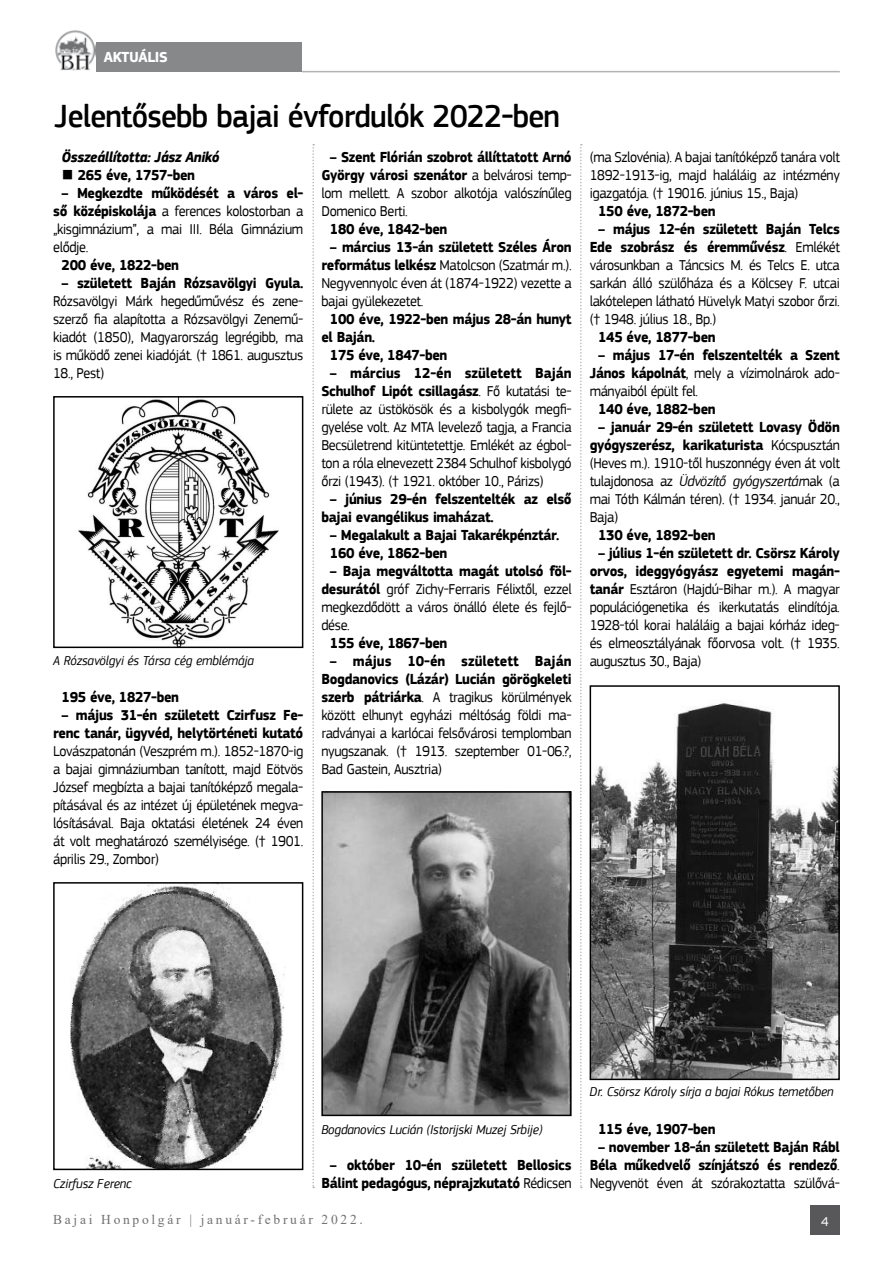
<style>
.page{position:relative;width:893px;height:1263px;background:#fff}
.page>*{position:absolute;margin:0;border:0;box-sizing:border-box;transform-origin:0 0}
.t1{font:500 33px "PF Square Sans Pro";letter-spacing:-.025em;color:#000;scale:.95 1}
.t2{font:15px/18px "PF Square Sans Pro";letter-spacing:-.025em;color:#000;text-align:justify;scale:.94 1}
.t3{font:700 15px/18px "PF Square Sans Pro";letter-spacing:-.025em;color:#000;text-align:center;scale:.94 1}
.t4{font:italic 700 15px "PF Square Sans Pro";letter-spacing:-.025em;color:#000;scale:.94 1}
.t5{font:700 15px "PF Square Sans Pro";color:#fff}
.t6{font:italic 13.5px "PF Square Sans Pro";letter-spacing:-.01em;color:#000;scale:.95 1}
.t7{font:13.5px "Times New Roman";letter-spacing:.2em;color:#707173}
.t8{font:13.5px "PF Square Sans Pro";color:#fff}
.s1{font-weight:500;font-style:italic}
.s2{font-weight:700}
.s3{font-weight:400}
.s4{font-style:italic}
</style>
<div class="page">
<div style="left:810px;top:1205px;width:30px;height:30px;background:#58585a"></div>
<div style="left:96px;top:42px;width:206px;height:30px;background:#87888a"></div>
<hr style="left:302px;top:71px;width:538px;height:1px;background:#b1b3b4">
<img style="left:55px;top:30px;width:40px;height:41px">
<svg style="left:580px;top:144px;width:2px;height:1044px"></svg>
<svg style="left:312px;top:144px;width:2px;height:1044px"></svg>
<img style="left:78px;top:399px;width:200px;height:246px">
<div style="left:53px;top:396px;width:250px;height:252px;border:2px solid #000"></div>
<img style="left:71px;top:885px;width:215px;height:282px">
<div style="left:53px;top:882px;width:250px;height:288px;border:2px solid #000"></div>
<img style="left:324px;top:794px;width:245px;height:319px">
<div style="left:321px;top:791px;width:251px;height:325px;border:2px solid #000"></div>
<img style="left:593px;top:703px;width:244px;height:374px">
<div style="left:590px;top:685px;width:250px;height:395px;border:2px solid #000"></div>
<p class="t5" style="left:104px;top:48px;width:43px">aktuális</p>
<h1 class="t1" style="left:55px;top:97px;width:534px">Jelentősebb bajai évfordulók 2022-ben</h1>
<p class="t4" style="left:62px;top:148px;width:170px">Összeállította: Jász Anikó</p>
<p class="t3" style="left:62px;top:167px;width:144px"><span class="s1">■</span> 265 éve, 1757-ben</p>
<p class="t2" style="left:53px;top:184px;width:268px;text-indent:9px"><span class="s2">– M egkezdte működését a város el&shy;ső középiskolája</span> a ferences kolostorban a „kisgimnázium”, a mai III. Béla Gimnázium elődje.</p>
<p class="t3" style="left:62px;top:257px;width:126px">200 éve, 1822-ben</p>
<p class="t3" style="left:62px;top:275px;width:259px">– született Baján Rózsavölgyi Gyula.</p>
<p class="t2" style="left:53px;top:292px;width:268px">Rózsavölgyi Márk hegedűművész és zene&shy;szerző fia alapította a Rózsavölgyi Zenemű&shy;kiadót (1850), Magyarország legrégibb, ma is működő zenei kiadóját. († 1861. augusztus 18., Pest)</p>
<p class="t6" style="left:53px;top:653px;width:213px">A Rózsavölgyi és Társa cég emblémája</p>
<p class="t3" style="left:62px;top:689px;width:126px">195 éve, 1827-ben</p>
<p class="t3" style="left:53px;top:707px;width:268px">– május 31-én született Czirfusz Fe&shy;renc tanár, ügyvéd, helytörténeti kutató</p>
<p class="t2" style="left:53px;top:742px;width:268px">Lovászpatonán (Veszprém m.). 1852-1870-ig a bajai gimnáziumban tanított, majd Eötvös József megbízta a bajai tanítóképző megala&shy;pításával és az intézet új épületének megva&shy;lósításával. Baja oktatási életének 24 éven át volt meghatározó személyisége. († 1901. április 29., Zombor)</p>
<p class="t2" style="left:321px;top:148px;width:268px;text-indent:8px"><span class="s2">– Szent Flórián szobrot állíttatott Arnó György városi szenátor</span> a belvárosi temp&shy;lom mellett. A szobor alkotója valószínűleg Domenico Berti.</p>
<p class="t3" style="left:330px;top:221px;width:126px">180 éve, 1842-ben</p>
<p class="t2" style="left:321px;top:238px;width:268px;text-indent:8px"><span class="s2">– március 13-án született Széles Áron református lelkész</span> Matolcson (Szatmár m.).<br>Negyvennyolc éven át (1874-1922) vezette a bajai gyülekezetet.</p>
<p class="t3" style="left:330px;top:311px;width:259px">100 éve, 1922-ben május 28-án hunyt</p>
<p class="t3" style="left:321px;top:329px;width:59px">el Baján.</p>
<p class="t3" style="left:330px;top:347px;width:126px">175 éve, 1847-ben</p>
<p class="t2" style="left:321px;top:364px;width:268px;text-indent:8px"><span class="s2">– március 12-én született Baján Schulhof Lipót csillagász</span>. Fő kutatási te&shy;rülete az üstökösök és a kisbolygók megfi&shy;gyelése volt. Az MTA levelező tagja, a Francia Becsületrend kitüntetettje. Emlékét az égbol&shy;ton a róla elnevezett 2384 Schulhof kisbolygó őrzi (1943). († 1921. október 10., Párizs)</p>
<p class="t3" style="left:321px;top:491px;width:268px;text-align:left;text-indent:8px">– június 29-én felszentelték az első bajai evangélikus imaházat.</p>
<p class="t3" style="left:330px;top:527px;width:245px;text-align:left">– M egalakult a Bajai Takarékpénztár.<br>160 éve, 1862-ben</p>
<p class="t2" style="left:321px;top:562px;width:268px;text-indent:8px"><span class="s2">– Baja megváltotta magát utolsó föl&shy;desurától</span> gróf Zichy-Ferraris Félixtől, ezzel megkezdődött a város önálló élete és fejlő&shy;dése.</p>
<p class="t3" style="left:330px;top:635px;width:126px">155 éve, 1867-ben</p>
<p class="t2" style="left:321px;top:652px;width:268px;text-indent:9px"><span class="s2">– május 10-én született Baján Bogdanovics (Lázár) Lucián görögkeleti szerb pátriárka</span>. A tragikus körülmények között elhunyt egyházi méltóság földi ma&shy;radványai a karlócai felsővárosi templomban nyugszanak. († 1913. szeptember 01-06.?, Bad Gastein, Ausztria)</p>
<p class="t2" style="left:590px;top:148px;width:268px">(ma Szlovénia). A bajai tanítóképző tanára volt 1892-1913-ig, majd haláláig az intézmény igazgatója. († 19016. június 15., Baja)</p>
<p class="t3" style="left:598px;top:203px;width:126px">150 éve, 1872-ben</p>
<p class="t2" style="left:590px;top:220px;width:268px;text-indent:9px"><span class="s2">– május 12-én született Baján Telcs Ede szobrász és éremművész</span>. Emlékét városunkban a Táncsics M. és Telcs E. utca sarkán álló szülőháza és a Kölcsey F. utcai lakótelepen látható Hüvelyk Matyi szobor őrzi. († 1948. július 18., Bp.)</p>
<p class="t3" style="left:598px;top:329px;width:126px">145 éve, 1877-ben</p>
<p class="t3" style="left:590px;top:347px;width:268px;text-align:justify;text-indent:9px">– május 17-én felszentelték a Szent János kápolnát<span class="s3">, mely a vízimolnárok ado&shy;mányaiból épült fel.</span></p>
<p class="t3" style="left:598px;top:401px;width:126px">140 éve, 1882-ben</p>
<p class="t2" style="left:590px;top:418px;width:268px;text-indent:8px"><span class="s2">– január 29-én született Lovasy Ödön gyógyszerész, karikaturista</span> Kócspusztán (Heves m.). 1910-től huszonnégy éven át volt tulajdonosa az <span class="s4">Üdvözítő gyógyszertár</span>nak (a mai Tóth Kálmán téren). († 1934. január 20., Baja)</p>
<p class="t3" style="left:598px;top:527px;width:126px">130 éve, 1892-ben</p>
<p class="t2" style="left:590px;top:544px;width:268px;text-indent:9px"><span class="s2">– július 1-én született dr. Csörsz Károly orvos, ideggyógyász egyetemi magán&shy;tanár</span> Esztáron (Hajdú-Bihar m.). A magyar populációgenetika és ikerkutatás elindítója.<br>1928-tól korai haláláig a bajai kórház ideg&shy;és elmeosztályának főorvosa volt. († 1935. augusztus 30., Baja)</p>
<p class="t6" style="left:53px;top:1176px;width:84px">Czirfusz Ferenc</p>
<p class="t6" style="left:321px;top:1121px;width:234px">Bogdanovics Lucián (Istorijski Muzej Srbije)</p>
<p class="t3" style="left:321px;top:1157px;width:268px">– október 10-én született Bellosics<br>Bálint pedagógus, néprajzkutató <span class="s3">Rédicsen</span></p>
<p class="t6" style="left:590px;top:1083px;width:258px">Dr. Csörsz Károly sírja a bajai Rókus temetőben</p>
<p class="t3" style="left:598px;top:1121px;width:126px">115 éve, 1907-ben</p>
<p class="t3" style="left:590px;top:1139px;width:268px">– november 18-án született Baján Rábl<br>Béla műkedvelő színjátszó és rendező<span class="s3">.<br>Negyvenöt éven át szórakoztatta szülővá-</span></p>
<p class="t7" style="left:53px;top:1210px;width:311px">Bajai Honpolgár | január-február 2022.</p>
<p class="t8" style="left:821px;top:1214px;width:9px">4</p>
</div>
